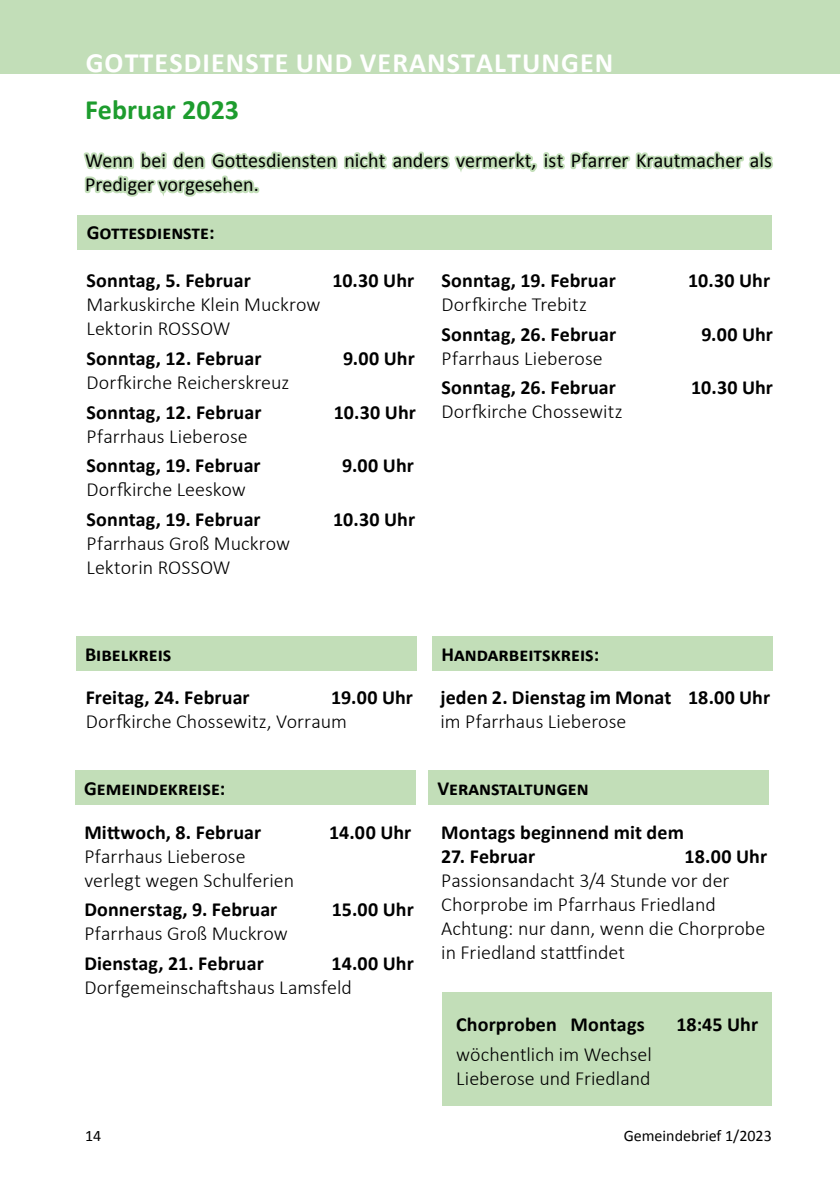
<style>
.page{position:relative;width:840px;height:1191px;background:#fff}
.page>*{position:absolute;margin:0;border:0;box-sizing:border-box;transform-origin:0 0}
.t1{font:700 28px "Calibri";letter-spacing:.04em;color:#fff}
.t2{font:700 28px "Calibri";color:#1d9c2e}
.t3{font:700 20px "Calibri";color:#000}
.t4{font:300 20px/24px "Calibri";color:#000}
.t5{font:20px/24px "Calibri";color:#000}
.t6{font:16px "Calibri";color:#000}
</style>
<div class="page">
<div style="left:0;top:0;width:839px;height:74px;background:#c2deb8"></div>
<div style="left:78px;top:215px;width:693px;height:34px;background:#c2deb8"></div>
<div style="left:76px;top:636px;width:340px;height:34px;background:#c2deb8"></div>
<svg style="left:83px;top:151px;width:690px;height:46px"></svg>
<div style="left:442px;top:992px;width:329px;height:114px;background:#c2deb8"></div>
<div style="left:75px;top:770px;width:340px;height:34px;background:#c2deb8"></div>
<div style="left:432px;top:636px;width:340px;height:34px;background:#c2deb8"></div>
<div style="left:428px;top:770px;width:340px;height:34px;background:#c2deb8"></div>
<h1 class="t1" style="left:86px;top:45px;width:529px">GOTTESDIENSTE UND VERANSTALTUNGEN</h1>
<h1 class="t2" style="left:85px;top:92px;width:155px">Februar 2023</h1>
<p class="t5" style="left:85px;top:148px;width:687px">Wenn bei den Gottesdiensten nicht anders vermerkt, ist Pfarrer Krautmacher als<br>Prediger vorgesehen.</p>
<p class="t3" style="left:87px;top:220px;width:129px">Gottesdienste:</p>
<p class="t3" style="left:86px;top:268px;width:166px">Sonntag, 5. Februar</p>
<p class="t3" style="left:332px;top:268px;width:83px">10.30 Uhr</p>
<p class="t4" style="left:86px;top:294px;width:235px">Markuskirche Klein Muckrow<br>Lektorin ROSSOW</p>
<p class="t3" style="left:86px;top:346px;width:176px">Sonntag, 12. Februar</p>
<p class="t3" style="left:343px;top:346px;width:73px">9.00 Uhr</p>
<p class="t4" style="left:86px;top:372px;width:204px">Dorfkirche Reicherskreuz</p>
<p class="t3" style="left:86px;top:399px;width:176px">Sonntag, 12. Februar</p>
<p class="t3" style="left:334px;top:399px;width:83px">10.30 Uhr</p>
<p class="t4" style="left:86px;top:425px;width:163px">Pfarrhaus Lieberose</p>
<p class="t3" style="left:86px;top:453px;width:175px">Sonntag, 19. Februar</p>
<p class="t3" style="left:342px;top:453px;width:73px">9.00 Uhr</p>
<p class="t4" style="left:86px;top:479px;width:161px">Dorfkirche Leeskow</p>
<p class="t3" style="left:86px;top:507px;width:175px">Sonntag, 19. Februar</p>
<p class="t3" style="left:333px;top:507px;width:83px">10.30 Uhr</p>
<p class="t4" style="left:86px;top:533px;width:205px">Pfarrhaus Groß Muckrow<br>Lektorin ROSSOW</p>
<p class="t3" style="left:441px;top:268px;width:175px">Sonntag, 19. Februar</p>
<p class="t3" style="left:687px;top:268px;width:83px">10.30 Uhr</p>
<p class="t4" style="left:441px;top:294px;width:147px">Dorfkirche Trebitz</p>
<p class="t3" style="left:441px;top:322px;width:176px">Sonntag, 26. Februar</p>
<p class="t3" style="left:701px;top:322px;width:73px">9.00 Uhr</p>
<p class="t4" style="left:441px;top:348px;width:163px">Pfarrhaus Lieberose</p>
<p class="t3" style="left:441px;top:375px;width:176px">Sonntag, 26. Februar</p>
<p class="t3" style="left:690px;top:375px;width:83px">10.30 Uhr</p>
<p class="t4" style="left:441px;top:401px;width:182px">Dorfkirche Chossewitz</p>
<p class="t3" style="left:85px;top:642px;width:88px">Bibelkreis</p>
<p class="t3" style="left:441px;top:642px;width:159px">Handarbeitskreis:</p>
<p class="t3" style="left:86px;top:685px;width:165px">Freitag, 24. Februar</p>
<p class="t3" style="left:331px;top:685px;width:83px">19.00 Uhr</p>
<p class="t4" style="left:86px;top:711px;width:262px">Dorfkirche Chossewitz, Vorraum</p>
<p class="t3" style="left:440px;top:685px;width:331px">jeden 2. Dienstag im Monat 18.00 Uhr</p>
<p class="t4" style="left:440px;top:711px;width:187px">im Pfarrhaus Lieberose</p>
<p class="t3" style="left:84px;top:776px;width:143px">Gemeindekreise:</p>
<p class="t3" style="left:437px;top:776px;width:153px">Veranstaltungen</p>
<p class="t3" style="left:84px;top:819px;width:178px">Mittwoch, 8. Februar</p>
<p class="t3" style="left:329px;top:819px;width:84px">14.00 Uhr</p>
<p class="t4" style="left:84px;top:845px;width:211px">Pfarrhaus Lieberose verlegt wegen Schulferien</p>
<p class="t3" style="left:84px;top:897px;width:194px">Donnerstag, 9. Februar</p>
<p class="t3" style="left:331px;top:897px;width:84px">15.00 Uhr</p>
<p class="t4" style="left:84px;top:923px;width:205px">Pfarrhaus Groß Muckrow</p>
<p class="t3" style="left:84px;top:951px;width:181px">Dienstag, 21. Februar</p>
<p class="t3" style="left:331px;top:951px;width:84px">14.00 Uhr</p>
<p class="t4" style="left:84px;top:977px;width:269px">Dorfgemeinschaftshaus Lamsfeld</p>
<p class="t3" style="left:441px;top:819px;width:244px">Montags beginnend mit dem</p>
<p class="t3" style="left:441px;top:843px;width:95px">27. Februar</p>
<p class="t3" style="left:684px;top:843px;width:84px">18.00 Uhr</p>
<p class="t4" style="left:441px;top:869px;width:325px">Passionsandacht 3/4 Stunde vor der Chorprobe im Pfarrhaus Friedland Achtung: nur dann, wenn die Chorprobe in Friedland stattfindet</p>
<p class="t3" style="left:456px;top:1012px;width:190px">Chorproben Montags</p>
<p class="t3" style="left:676px;top:1012px;width:83px">18:45 Uhr</p>
<p class="t4" style="left:456px;top:1044px;width:197px">wöchentlich im Wechsel<br>Lieberose und Friedland</p>
<p class="t6" style="left:85px;top:1125px;width:18px">14</p>
<p class="t6" style="left:623px;top:1125px;width:149px">Gemeindebrief 1/2023</p>
</div>
